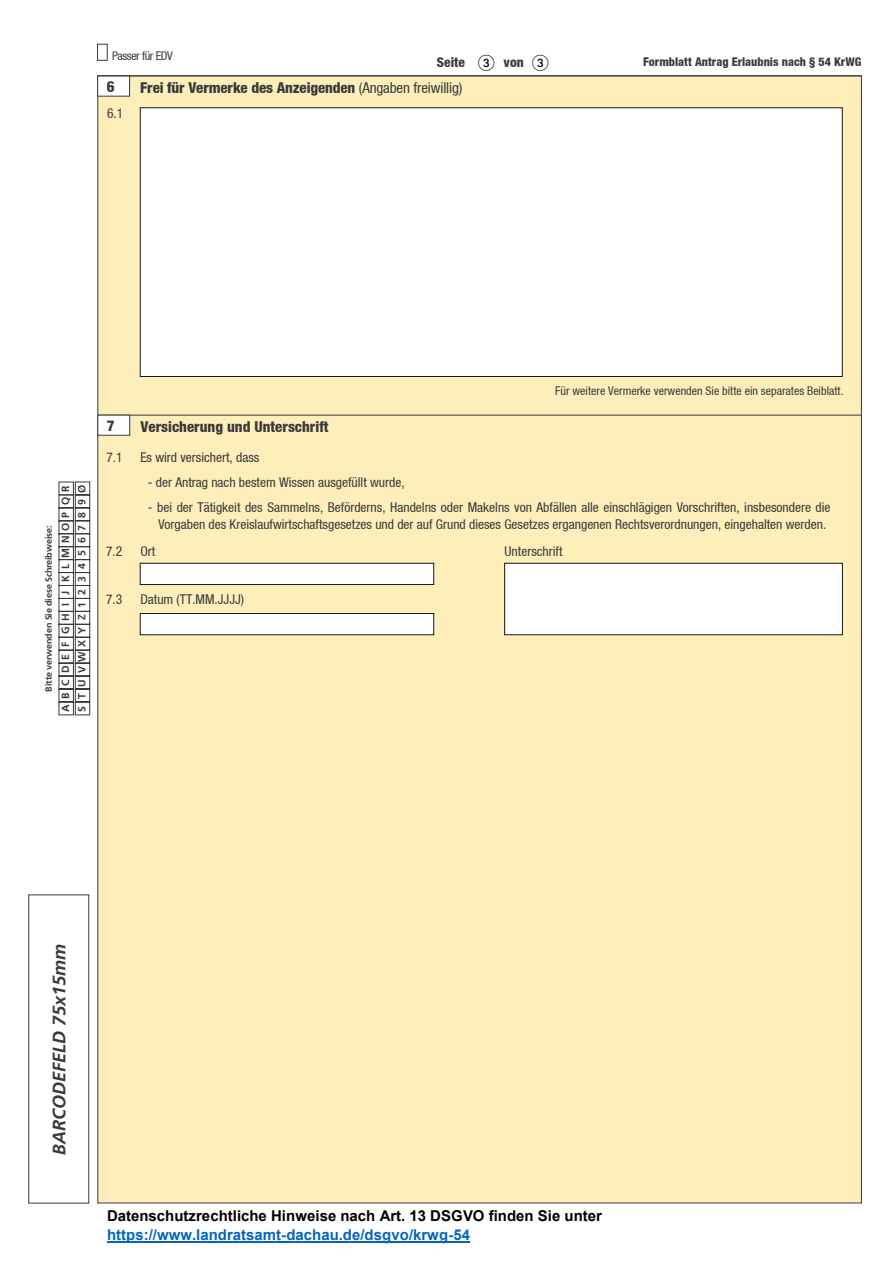
<style>
.page{position:relative;width:893px;height:1263px;background:#fff}
.page>*{position:absolute;margin:0;border:0;box-sizing:border-box;transform-origin:0 0}
.t1{font:italic 700 18px "Frutiger";color:#383a3b}
.t2{font:15px "Helvetica Neue LT87 Heavy Cn Normal";letter-spacing:-.005em;color:#383a3b}
.t3{font:700 15px "Arial";color:#000}
.t4{font:700 15px "Arial";color:#0563c1}
.t5{font:13.5px/16.2px "Helvetica Neue LT57 Cn Roman";color:#383a3b;text-align:center}
.t6{font:13.5px "Helvetica Neue LT87 Heavy Cn Normal";color:#383a3b}
.t7{font:12px "Helvetica Neue LT57 Cn Roman";color:#383a3b}
.t8{font:12px "Helvetica Neue LT87 Heavy Cn Normal";color:#383a3b}
.t9{font:12px "Helvetica Neue LT57 Cn Roman";letter-spacing:-.035em;color:#383a3b}
.t10{font:700 10.5px/16.4px "Frutiger";letter-spacing:.55em;color:#383a3b}
.t11{font:700 9px "Frutiger";letter-spacing:-.015em;color:#383a3b}
.s1{font-family:"Helvetica Neue LT57 Cn Roman"}
</style>
<div class="page">
<div style="left:97px;top:75px;width:764px;height:1128px;background:#feeeba"></div>
<hr style="left:98px;top:75px;width:763px;height:1px;background:#383a3b">
<div style="left:97px;top:44px;width:11px;height:17px;border:1px solid #383a3b"></div>
<svg style="left:58px;top:481px;width:32px;height:235px"></svg>
<div style="left:28px;top:894px;width:61px;height:309px;border:1px solid #383a3b"></div>
<div style="left:140px;top:107px;width:702px;height:270px;background:#fff;border:1px solid #1a171b"></div>
<div style="left:97px;top:76px;width:33px;height:21px;background:#fff;border:1px solid #383a3b"></div>
<hr style="left:98px;top:415px;width:763px;height:1px;background:#383a3b">
<div style="left:97px;top:415px;width:33px;height:21px;background:#fff;border:1px solid #383a3b"></div>
<div style="left:140px;top:563px;width:294px;height:22px;background:#fff;border:1px solid #1a171b"></div>
<div style="left:504px;top:563px;width:338px;height:72px;background:#fff;border:1px solid #1a171b"></div>
<div style="left:140px;top:613px;width:294px;height:22px;background:#fff;border:1px solid #1a171b"></div>
<hr style="left:107px;top:1241px;width:363px;height:2px;background:#0563c1">
<p class="t9" style="left:112px;top:49px;width:62px">Passer für EDV</p>
<p class="t6" style="left:437px;top:54px;width:29px">Seite</p>
<p class="t6" style="left:503px;top:54px;width:22px">von</p>
<p class="t8" style="left:643px;top:55px;width:220px">Formblatt Antrag Erlaubnis nach § 54 KrWG</p>
<p class="t2" style="left:107px;top:77px;width:9px">6</p>
<p class="t2" style="left:140px;top:79px;width:324px">Frei für Vermerke des Anzeigenden <span class="s1">(Angaben freiwillig)</span></p>
<p class="t5" style="left:107px;top:105px;width:18px">6.1</p>
<p class="t11" style="left:43px;top:692px;width:167px;rotate:-90deg">Bitte verwenden Sie diese Schreibweise:</p>
<p class="t10" style="left:57px;top:712px;width:229px;rotate:-90deg">ABCDEF GHI J KLMNOPQR<br>S T U V W X Y Z 1 2 3 4 5 6 7 8 9 Ø</p>
<p class="t7" style="left:555px;top:383px;width:290px">Für weitere Vermerke verwenden Sie bitte ein separates Beiblatt.</p>
<p class="t2" style="left:107px;top:417px;width:9px">7</p>
<p class="t2" style="left:140px;top:418px;width:190px">Versicherung und Unterschrift</p>
<p class="t5" style="left:106px;top:449px;width:18px">7.1</p>
<p class="t5" style="left:140px;top:449px;width:120px">Es wird versichert, dass</p>
<p class="t5" style="left:148px;top:474px;width:258px">- der Antrag nach bestem Wissen ausgefüllt wurde,</p>
<p class="t5" style="left:148px;top:499px;width:684px">- bei der Tätigkeit des Sammelns, Beförderns, Handelns oder Makelns von Abfällen alle einschlägigen Vorschriften, insbesondere die<br>Vorgaben des Kreislaufwirtschaftsgesetzes und der auf Grund dieses Gesetzes ergangenen Rechtsverordnungen, eingehalten werden.</p>
<p class="t5" style="left:106px;top:543px;width:18px">7.2</p>
<p class="t5" style="left:140px;top:543px;width:16px">Ort</p>
<p class="t5" style="left:504px;top:543px;width:59px">Unterschrift</p>
<p class="t5" style="left:106px;top:591px;width:18px">7.3</p>
<p class="t5" style="left:140px;top:591px;width:105px">Datum (TT.MM.JJJJ)</p>
<h1 class="t1" style="left:49px;top:1155px;width:213px;rotate:-90deg">BARCODEFELD 75x15mm</h1>
<p class="t3" style="left:107px;top:1206px;width:496px">Datenschutzrechtliche Hinweise nach Art. 13 DSGVO finden Sie unter</p>
<p class="t4" style="left:107px;top:1224px;width:364px">https://www.landratsamt-dachau.de/dsgvo/krwg-54</p>
</div>
